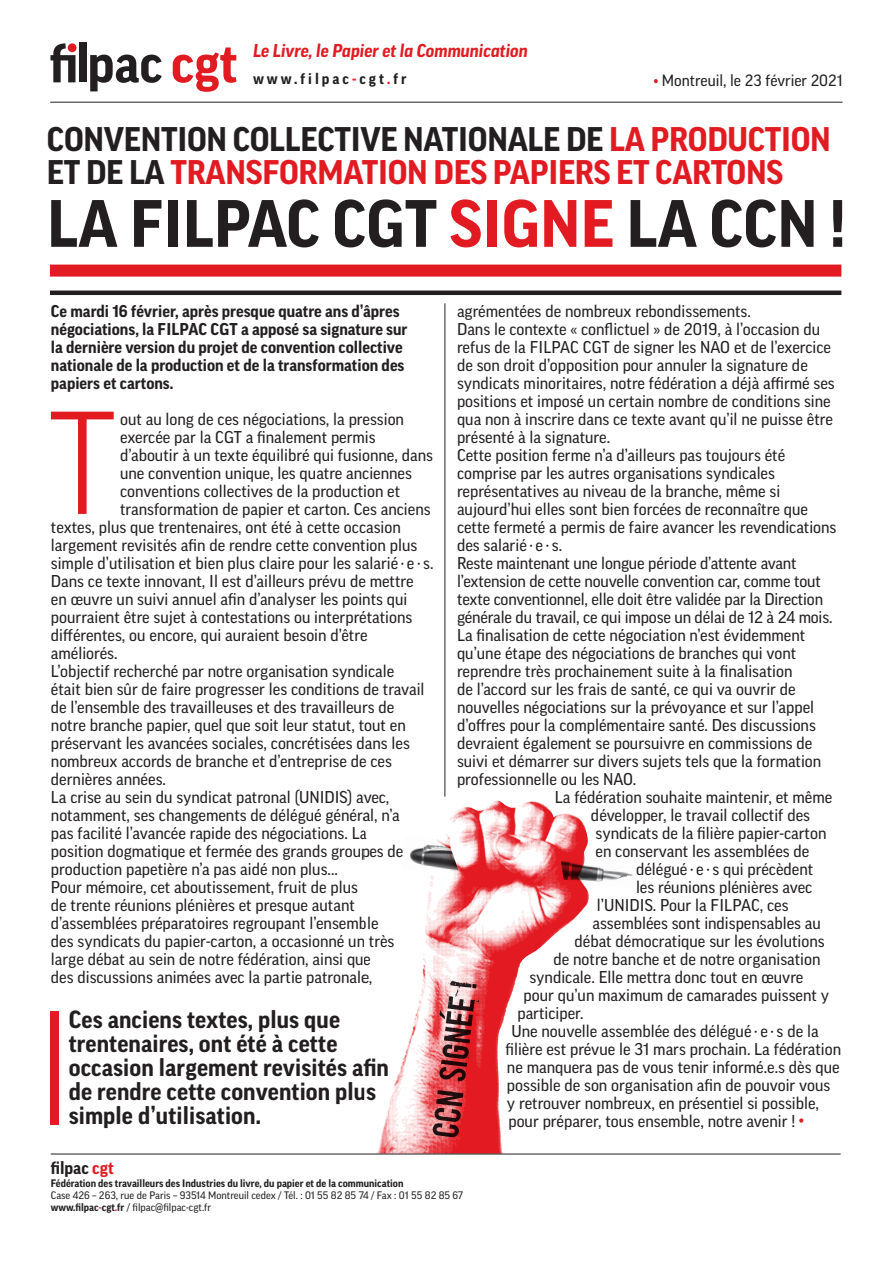
<style>
.page{position:relative;width:893px;height:1263px;background:#fff}
.page>*{position:absolute;margin:0;border:0;box-sizing:border-box;transform-origin:0 0}
.t1{font:700 64.5px "Good OT";color:#231f20}
.t2{font:700 33px/33px "Good OT";letter-spacing:-.01em;color:#e21a21}
.t3{font:700 24px/24px "Good OT";letter-spacing:.005em;color:#231f20}
.t4{font:italic 700 18px "Good OT";color:#e21a21}
.t5{font:700 17.25px "Good OT";color:#231f20}
.t6{font:16.5px "Good OT";color:#231f20}
.t7{font:700 16.5px/18px "Good OT";color:#231f20}
.t8{font:15.75px "Good OT";color:#231f20}
.t9{font:700 15px "Good OT";letter-spacing:.2em;color:#231f20}
.t10{font:10.5px/12px "Good OT";color:#231f20}
.t11{font:700 10.5px "Good OT";color:#231f20}
.s1{color:#e21a21}
.s2{color:#231f20}
.s3{font-weight:700}
.s4{font-weight:700;color:#e21a21}
</style>
<div class="page">
<div style="left:50px;top:265px;width:791px;height:12px;background:#e21a21"></div>
<hr style="left:50px;top:102px;width:793px;height:1px;background:#231f20">
<svg style="left:173px;top:47px;width:63px;height:45px"></svg>
<svg style="left:90px;top:55px;width:72px;height:36px"></svg>
<div style="left:79px;top:43px;width:8px;height:39px;background:#231f20"></div>
<svg style="left:50px;top:43px;width:25px;height:39px"></svg>
<div style="left:50px;top:290px;width:791px;height:5px;background:#231f20"></div>
<hr style="left:445px;top:303px;width:1px;height:494px;background:#231f20">
<hr style="left:51px;top:1154px;width:790px;height:1px;background:#231f20">
<div style="left:51px;top:1011px;width:8px;height:114px;background:#e21a21"></div>
<img style="left:377px;top:800px;width:212px;height:353px">
<svg style="left:51px;top:412px;width:63px;height:102px"></svg>
<svg style="left:432px;top:976px;width:50px;height:161px;background:#ba4e52"></svg>
<img style="left:401px;top:835px;width:58px;height:38px">
<img style="left:561px;top:858px;width:72px;height:30px">
<p class="t4" style="left:253px;top:41px;width:276px">Le Livre, le Papier et la Communication</p>
<p class="t9" style="left:253px;top:70px;width:155px">www.filpac<span class="s1">-</span>cgt<span class="s1">.</span>fr</p>
<p class="t8" style="left:654px;top:71px;width:190px"><span class="s1">•</span> Montreuil, le 23 février 2021</p>
<h2 class="t2" style="left:47px;top:123px;width:785px"><span class="s2">CONVENTION COLLECTIVE NATIONALE DE</span> LA PRODUCTION<br><span class="s2">ET DE LA</span> TRANSFORMATION DES PAPIERS ET CARTONS</h2>
<h1 class="t1" style="left:47px;top:188px;width:800px">LA FILPAC CGT <span class="s1">SIGNE</span> LA CCN !</h1>
<p class="t7" style="left:51px;top:302px;width:358px">Ce mardi 16 février, après presque quatre ans d’âpres négociations, la FILPAC CGT a apposé sa signature sur la dernière version du projet de convention collective nationale de la production et de la transformation des papiers et cartons.</p>
<p class="t6" style="left:120px;top:410px;width:285px">out au long de ces négociations, la pression</p>
<p class="t6" style="left:120px;top:428px;width:257px">exercée par la CGT a finalement permis</p>
<p class="t6" style="left:120px;top:446px;width:314px">d’aboutir à un texte équilibré qui fusionne, dans</p>
<p class="t6" style="left:120px;top:464px;width:293px">une convention unique, les quatre anciennes</p>
<p class="t6" style="left:120px;top:482px;width:282px">conventions collectives de la production et</p>
<p class="t6" style="left:120px;top:500px;width:312px">transformation de papier et carton. Ces anciens</p>
<p class="t6" style="left:51px;top:518px;width:351px">textes, plus que trentenaires, ont été à cette occasion</p>
<p class="t6" style="left:51px;top:536px;width:368px">largement revisités afin de rendre cette convention plus</p>
<p class="t6" style="left:51px;top:554px;width:384px">simple d’utilisation et bien plus claire pour les salarié⋅e⋅s.</p>
<p class="t6" style="left:51px;top:572px;width:364px">Dans ce texte innovant, Il est d’ailleurs prévu de mettre</p>
<p class="t6" style="left:51px;top:590px;width:358px">en œuvre un suivi annuel afin d’analyser les points qui</p>
<p class="t6" style="left:51px;top:608px;width:363px">pourraient être sujet à contestations ou interprétations</p>
<p class="t6" style="left:51px;top:626px;width:318px">différentes, ou encore, qui auraient besoin d’être</p>
<p class="t6" style="left:51px;top:644px;width:68px">améliorés.</p>
<p class="t6" style="left:51px;top:662px;width:345px">L’objectif recherché par notre organisation syndicale</p>
<p class="t6" style="left:51px;top:680px;width:375px">était bien sûr de faire progresser les conditions de travail</p>
<p class="t6" style="left:51px;top:698px;width:345px">de l’ensemble des travailleuses et des travailleurs de</p>
<p class="t6" style="left:51px;top:716px;width:356px">notre branche papier, quel que soit leur statut, tout en</p>
<p class="t6" style="left:51px;top:734px;width:361px">préservant les avancées sociales, concrétisées dans les</p>
<p class="t6" style="left:51px;top:752px;width:343px">nombreux accords de branche et d’entreprise de ces</p>
<p class="t6" style="left:51px;top:770px;width:117px">dernières années.</p>
<p class="t6" style="left:51px;top:788px;width:340px">La crise au sein du syndicat patronal (UNIDIS) avec,</p>
<p class="t6" style="left:51px;top:806px;width:350px">notamment, ses changements de délégué général, n’a</p>
<p class="t6" style="left:51px;top:824px;width:318px">pas facilité l’avancée rapide des négociations. La</p>
<p class="t6" style="left:51px;top:842px;width:354px">position dogmatique et fermée des grands groupes de</p>
<p class="t6" style="left:51px;top:860px;width:288px">production papetière n’a pas aidé non plus...</p>
<p class="t6" style="left:51px;top:878px;width:309px">Pour mémoire, cet aboutissement, fruit de plus</p>
<p class="t6" style="left:51px;top:896px;width:305px">de trente réunions plénières et presque autant</p>
<p class="t6" style="left:51px;top:914px;width:329px">d’assemblées préparatoires regroupant l’ensemble</p>
<p class="t6" style="left:51px;top:932px;width:345px">des syndicats du papier-carton, a occasionné un très</p>
<p class="t6" style="left:51px;top:950px;width:322px">large débat au sein de notre fédération, ainsi que</p>
<p class="t6" style="left:51px;top:968px;width:323px">des discussions animées avec la partie patronale,</p>
<h3 class="t3" style="left:69px;top:1008px;width:322px">Ces anciens textes, plus que trentenaires, ont été à cette occasion largement revisités afin de rendre cette convention plus simple d’utilisation.</h3>
<p class="t6" style="left:457px;top:302px;width:295px">agrémentées de nombreux rebondissements.</p>
<p class="t6" style="left:457px;top:320px;width:365px">Dans le contexte « conflictuel » de 2019, à l’occasion du</p>
<p class="t6" style="left:457px;top:338px;width:375px">refus de la FILPAC CGT de signer les NAO et de l’exercice</p>
<p class="t6" style="left:457px;top:356px;width:352px">de son droit d’opposition pour annuler la signature de</p>
<p class="t6" style="left:457px;top:374px;width:379px">syndicats minoritaires, notre fédération a déjà affirmé ses</p>
<p class="t6" style="left:457px;top:392px;width:375px">positions et imposé un certain nombre de conditions sine</p>
<p class="t6" style="left:457px;top:410px;width:377px">qua non à inscrire dans ce texte avant qu’il ne puisse être</p>
<p class="t6" style="left:457px;top:428px;width:155px">présenté à la signature.</p>
<p class="t6" style="left:457px;top:446px;width:330px">Cette position ferme n’a d’ailleurs pas toujours été</p>
<p class="t6" style="left:457px;top:464px;width:319px">comprise par les autres organisations syndicales</p>
<p class="t6" style="left:457px;top:482px;width:325px">représentatives au niveau de la branche, même si</p>
<p class="t6" style="left:457px;top:500px;width:352px">aujourd’hui elles sont bien forcées de reconnaître que</p>
<p class="t6" style="left:457px;top:518px;width:381px">cette fermeté a permis de faire avancer les revendications</p>
<p class="t6" style="left:457px;top:536px;width:107px">des salarié⋅e⋅s.</p>
<p class="t6" style="left:457px;top:554px;width:341px">Reste maintenant une longue période d’attente avant</p>
<p class="t6" style="left:457px;top:572px;width:365px">l’extension de cette nouvelle convention car, comme tout</p>
<p class="t6" style="left:457px;top:590px;width:368px">texte conventionnel, elle doit être validée par la Direction</p>
<p class="t6" style="left:457px;top:608px;width:377px">générale du travail, ce qui impose un délai de 12 à 24 mois.</p>
<p class="t6" style="left:457px;top:626px;width:350px">La finalisation de cette négociation n’est évidemment</p>
<p class="t6" style="left:457px;top:644px;width:341px">qu’une étape des négociations de branches qui vont</p>
<p class="t6" style="left:457px;top:662px;width:337px">reprendre très prochainement suite à la finalisation</p>
<p class="t6" style="left:457px;top:680px;width:340px">de l’accord sur les frais de santé, ce qui va ouvrir de</p>
<p class="t6" style="left:457px;top:698px;width:359px">nouvelles négociations sur la prévoyance et sur l’appel</p>
<p class="t6" style="left:457px;top:716px;width:360px">d’offres pour la complémentaire santé. Des discussions</p>
<p class="t6" style="left:457px;top:734px;width:357px">devraient également se poursuivre en commissions de</p>
<p class="t6" style="left:457px;top:752px;width:366px">suivi et démarrer sur divers sujets tels que la formation</p>
<p class="t6" style="left:457px;top:770px;width:181px">professionnelle ou les NAO.</p>
<p class="t6" style="left:555px;top:788px;width:279px">La fédération souhaite maintenir, et même</p>
<p class="t6" style="left:591px;top:806px;width:221px">développer, le travail collectif des</p>
<p class="t6" style="left:595px;top:824px;width:232px">syndicats de la filière papier-carton</p>
<p class="t6" style="left:595px;top:842px;width:215px">en conservant les assemblées de</p>
<p class="t6" style="left:636px;top:860px;width:179px">délégué⋅e⋅s qui précèdent</p>
<p class="t6" style="left:636px;top:878px;width:178px">les réunions plénières avec</p>
<p class="t6" style="left:597px;top:896px;width:193px">l’UNIDIS. Pour la FILPAC, ces</p>
<p class="t6" style="left:592px;top:914px;width:230px">assemblées sont indispensables au</p>
<p class="t6" style="left:574px;top:932px;width:252px">débat démocratique sur les évolutions</p>
<p class="t6" style="left:553px;top:950px;width:268px">de notre banche et de notre organisation</p>
<p class="t6" style="left:529px;top:968px;width:275px">syndicale. Elle mettra donc tout en œuvre</p>
<p class="t6" style="left:523px;top:986px;width:307px">pour qu’un maximum de camarades puissent y</p>
<p class="t6" style="left:517px;top:1004px;width:68px">participer.</p>
<p class="t6" style="left:511px;top:1022px;width:309px">Une nouvelle assemblée des délégué⋅e⋅s de la</p>
<p class="t6" style="left:505px;top:1040px;width:337px">filière est prévue le 31 mars prochain. La fédération</p>
<p class="t6" style="left:507px;top:1058px;width:334px">ne manquera pas de vous tenir informé.e.s dès que</p>
<p class="t6" style="left:507px;top:1076px;width:325px">possible de son organisation afin de pouvoir vous</p>
<p class="t6" style="left:507px;top:1094px;width:314px">y retrouver nombreux, en présentiel si possible,</p>
<p class="t6" style="left:508px;top:1112px;width:297px">pour préparer, tous ensemble, notre avenir ! <span class="s1">•</span></p>
<p class="t5" style="left:51px;top:1158px;width:65px">filpac <span class="s1">cgt</span></p>
<p class="t11" style="left:51px;top:1178px;width:354px">Fédération des travailleurs des Industries du livre, du papier et de la communication</p>
<p class="t10" style="left:51px;top:1190px;width:414px">Case 426 – 263, rue de Paris – 93514 Montreuil cedex / Tél. : 01 55 82 85 74 / Fax : 01 55 82 85 67 <span class="s3">www.filpac</span><span class="s4">-</span><span class="s3">cgt</span><span class="s4">.</span><span class="s3">fr</span> / filpac@filpac-cgt.fr</p>
</div>
